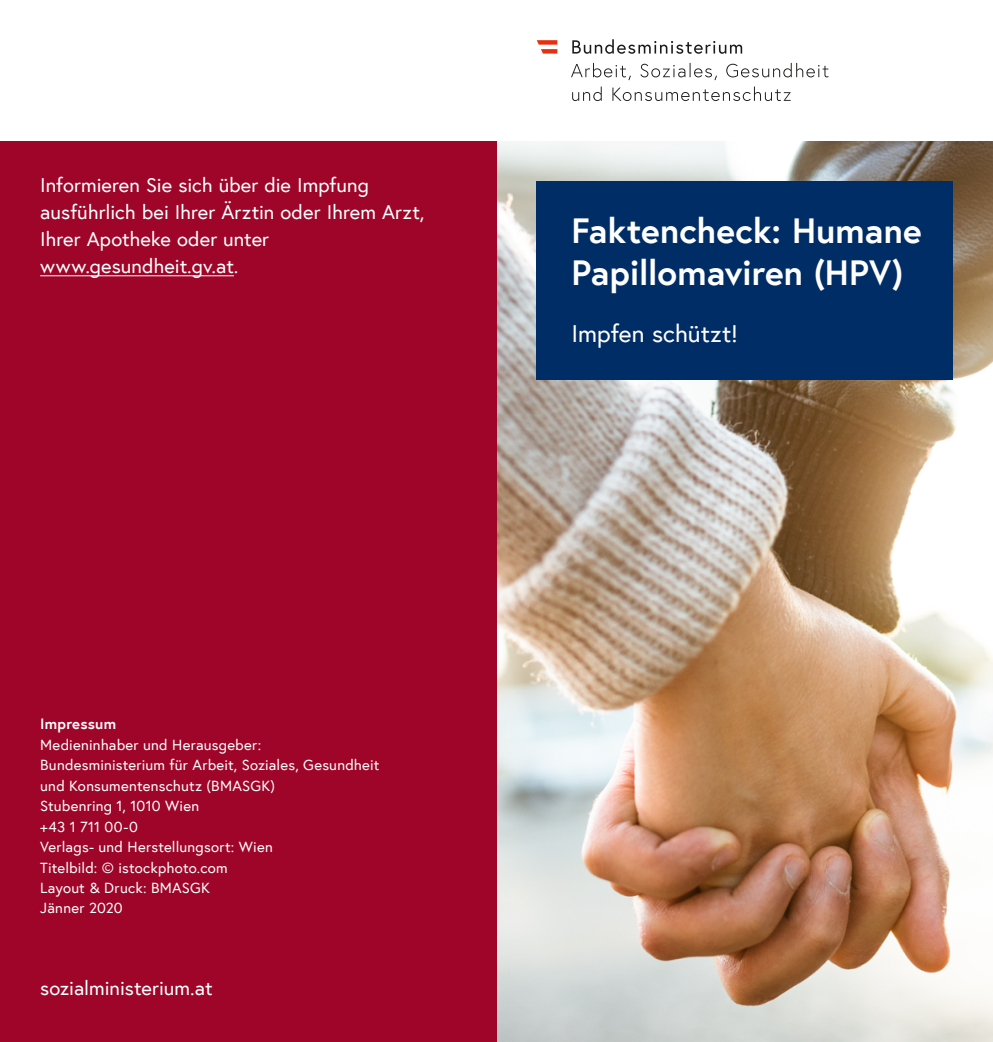
<style>
.page{position:relative;width:993px;height:1042px;background:#fff}
.page>*{position:absolute;margin:0;border:0;box-sizing:border-box;transform-origin:0 0}
.Cover_Titel{font:700 35px/42px "Europa Austria";color:#fff}
.Cover_Untertitel{font:24.5px "Europa Austria";color:#fff}
.Cover_p_Rückseite{font:20.12px/27.1px "Europa Austria";color:#fff}
.p_Impressum{font:14.88px/20.5px "Europa Austria";letter-spacing:.015em;color:#fff}
.h_Impressum{font:700 14.88px "Europa Austria";letter-spacing:.015em;color:#fff}
</style>
<div class="page">
<img style="left:496px;top:141px;width:496px;height:901px">
<div style="left:0;top:141px;width:496px;height:901px;background:#9e0529"></div>
<svg style="left:572px;top:87px;width:218px;height:14px"></svg>
<svg style="left:571px;top:63px;width:257px;height:17px"></svg>
<svg style="left:572px;top:39px;width:170px;height:15px"></svg>
<svg style="left:536px;top:40px;width:21px;height:14px"></svg>
<hr style="left:40px;top:275px;width:194px;height:1px;background:#fff">
<div style="left:536px;top:181px;width:416px;height:198px;background:#002d66"></div>
<p class="Cover_p_Rückseite" style="left:40px;top:171px;width:385px">Informieren Sie sich über die Impfung ausführlich bei Ihrer Ärztin oder Ihrem Arzt, Ihrer Apotheke oder unter www.gesundheit.gv.at.</p>
<h1 class="h_Impressum" style="left:40px;top:714px;width:77px">Impressum</h1>
<p class="p_Impressum" style="left:40px;top:734px;width:222px">Medieninhaber und Herausgeber:</p>
<p class="p_Impressum" style="left:40px;top:754px;width:340px">Bundesministerium für Arbeit, Soziales, Gesundheit und Konsumentenschutz (BMASGK)</p>
<p class="p_Impressum" style="left:40px;top:795px;width:160px">Stubenring 1, 1010 Wien</p>
<p class="p_Impressum" style="left:40px;top:816px;width:99px">+43 1 711 00-0</p>
<p class="p_Impressum" style="left:40px;top:836px;width:234px">Verlags- und Herstellungsort: Wien</p>
<p class="p_Impressum" style="left:40px;top:857px;width:189px">Titelbild: © istockphoto.com</p>
<p class="p_Impressum" style="left:40px;top:877px;width:171px">Layout &amp; Druck: BMASGK</p>
<p class="p_Impressum" style="left:40px;top:898px;width:84px">Jänner 2020</p>
<p class="Cover_p_Rückseite" style="left:40px;top:974px;width:174px">sozialministerium.at</p>
<p class="Cover_Titel" style="left:571px;top:209px;width:352px">Faktencheck: Humane<br>Papillomaviren (HPV)</p>
<p class="Cover_Untertitel" style="left:571px;top:318px;width:168px">Impfen schützt!</p>
</div>
